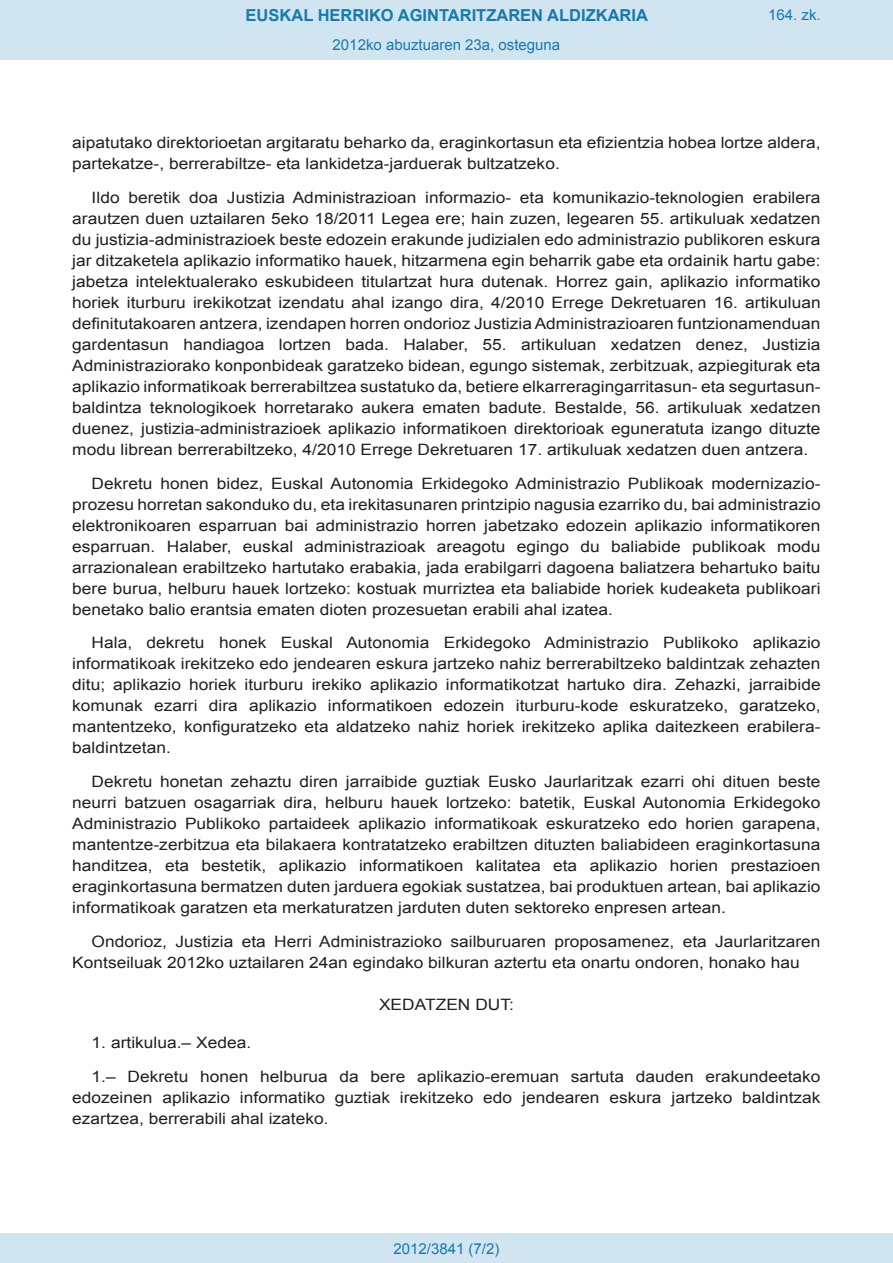
<style>
.page{position:relative;width:893px;height:1263px;background:#fff}
.page>*{position:absolute;margin:0;border:0;box-sizing:border-box;transform-origin:0 0}
.t1{font:700 16.5px "Arial";color:#1879ad}
.BOPVDetalle{font:15.6px/21px "Arial";color:#231f20;text-align:justify;scale:1.11 1}
.BOPVClave{font:15.6px "Arial";color:#231f20;scale:1.11 1}
.Paginacion_Centro{font:15px "Arial";color:#1879ad}
</style>
<div class="page">
<div style="left:0;top:0;width:893px;height:60px;background:#d0e5f0"></div>
<div style="left:0;top:1233px;width:893px;height:30px;background:#d0e5f0"></div>
<p class="t1" style="left:246px;top:4px;width:404px">EUSKAL HERRIKO AGINTARITZAREN ALDIZKARIA</p>
<p class="Paginacion_Centro" style="left:333px;top:35px;width:229px">2012ko abuztuaren 23a, osteguna</p>
<p class="Paginacion_Centro" style="left:768px;top:5px;width:54px">164. zk.</p>
<p class="BOPVDetalle" style="left:72px;top:132px;width:676px">aipatutako direktorioetan argitaratu beharko da, eraginkortasun eta efizientzia hobea lortze aldera, partekatze-, berrerabiltze- eta lankidetza-jarduerak bultzatzeko.</p>
<p class="BOPVDetalle" style="left:72px;top:187px;width:676px;text-indent:19px">Ildo beretik doa Justizia Administrazioan informazio- eta komunikazio-teknologien erabilera arautzen duen uztailaren 5eko 18/2011 Legea ere; hain zuzen, legearen 55. artikuluak xedatzen du justizia-administrazioek beste edozein erakunde judizialen edo administrazio publikoren eskura jar ditzaketela aplikazio informatiko hauek, hitzarmena egin beharrik gabe eta ordainik hartu gabe: jabetza intelektualerako eskubideen titulartzat hura dutenak. Horrez gain, aplikazio informatiko horiek iturburu irekikotzat izendatu ahal izango dira, 4/2010 Errege Dekretuaren 16. artikuluan definitutakoaren antzera, izendapen horren ondorioz Justizia Administrazioaren funtzionamenduan gardentasun handiagoa lortzen bada. Halaber, 55. artikuluan xedatzen denez, Justizia Administraziorako konponbideak garatzeko bidean, egungo sistemak, zerbitzuak, azpiegiturak eta aplikazio informatikoak berrerabiltzea sustatuko da, betiere elkarreragingarritasun- eta segurtasun&shy;baldintza teknologikoek horretarako aukera ematen badute. Bestalde, 56. artikuluak xedatzen duenez, justizia-administrazioek aplikazio informatikoen direktorioak eguneratuta izango dituzte modu librean berrerabiltzeko, 4/2010 Errege Dekretuaren 17. artikuluak xedatzen duen antzera.</p>
<p class="BOPVDetalle" style="left:72px;top:473px;width:676px;text-indent:19px">Dekretu honen bidez, Euskal Autonomia Erkidegoko Administrazio Publikoak modernizazio&shy;prozesu horretan sakonduko du, eta irekitasunaren printzipio nagusia ezarriko du, bai administrazio elektronikoaren esparruan bai administrazio horren jabetzako edozein aplikazio informatikoren esparruan. Halaber, euskal administrazioak areagotu egingo du baliabide publikoak modu arrazionalean erabiltzeko hartutako erabakia, jada erabilgarri dagoena baliatzera behartuko baitu bere burua, helburu hauek lortzeko: kostuak murriztea eta baliabide horiek kudeaketa publikoari benetako balio erantsia ematen dioten prozesuetan erabili ahal izatea.</p>
<p class="BOPVDetalle" style="left:72px;top:633px;width:676px;text-indent:19px">Hala, dekretu honek Euskal Autonomia Erkidegoko Administrazio Publikoko aplikazio informatikoak irekitzeko edo jendearen eskura jartzeko nahiz berrerabiltzeko baldintzak zehazten ditu; aplikazio horiek iturburu irekiko aplikazio informatikotzat hartuko dira. Zehazki, jarraibide komunak ezarri dira aplikazio informatikoen edozein iturburu-kode eskuratzeko, garatzeko, mantentzeko, konfiguratzeko eta aldatzeko nahiz horiek irekitzeko aplika daitezkeen erabilera&shy;baldintzetan.</p>
<p class="BOPVDetalle" style="left:72px;top:771px;width:676px;text-indent:19px">Dekretu honetan zehaztu diren jarraibide guztiak Eusko Jaurlaritzak ezarri ohi dituen beste neurri batzuen osagarriak dira, helburu hauek lortzeko: batetik, Euskal Autonomia Erkidegoko Administrazio Publikoko partaideek aplikazio informatikoak eskuratzeko edo horien garapena, mantentze-zerbitzua eta bilakaera kontratatzeko erabiltzen dituzten baliabideen eraginkortasuna handitzea, eta bestetik, aplikazio informatikoen kalitatea eta aplikazio horien prestazioen eraginkortasuna bermatzen duten jarduera egokiak sustatzea, bai produktuen artean, bai aplikazio informatikoak garatzen eta merkaturatzen jarduten duten sektoreko enpresen artean.</p>
<p class="BOPVDetalle" style="left:72px;top:931px;width:676px;text-indent:19px">Ondorioz, Justizia eta Herri Administrazioko sailburuaren proposamenez, eta Jaurlaritzaren<br>Kontseiluak 2012ko uztailaren 24an egindako bilkuran aztertu eta onartu ondoren, honako hau</p>
<p class="BOPVClave" style="left:379px;top:994px;width:123px">XEDATZEN DUT:</p>
<p class="BOPVDetalle" style="left:92px;top:1032px;width:145px">1. artikulua.– Xedea.</p>
<p class="BOPVDetalle" style="left:72px;top:1066px;width:676px;text-indent:19px">1.– Dekretu honen helburua da bere aplikazio-eremuan sartuta dauden erakundeetako edozeinen aplikazio informatiko guztiak irekitzeko edo jendearen eskura jartzeko baldintzak ezartzea, berrerabili ahal izateko.</p>
<p class="Paginacion_Centro" style="left:393px;top:1238px;width:107px">2012/3841 (7/2)</p>
</div>
